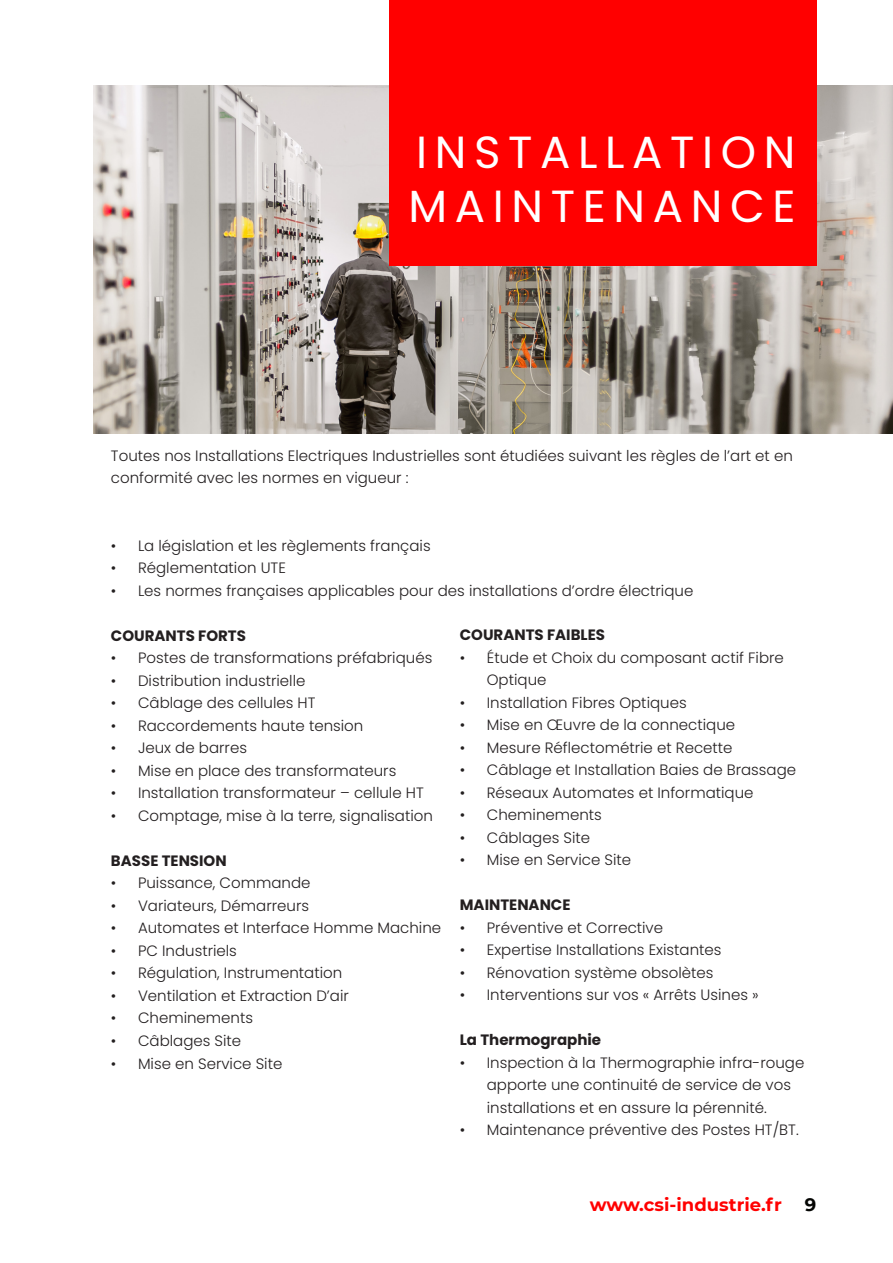
<style>
.page{position:relative;width:893px;height:1263px;background:#fff}
.page>*{position:absolute;margin:0;border:0;box-sizing:border-box;transform-origin:0 0}
.t1{font:45px/54px "Poppins";letter-spacing:.17em;color:#fff}
.t2{font:700 18px "Montserrat";color:#f00}
.t3{font:700 18px "Montserrat";color:#040503}
.t4{font:300 15px/22.5px "Poppins";color:#231f20}
.t5{font:700 15px "Poppins";color:#231f20}
</style>
<div class="page">
<img style="left:94px;top:85px;width:799px;height:349px">
<div style="left:389px;top:0;width:428px;height:266px;background:#f00"></div>
<h1 class="t1" style="left:408px;top:125px;width:389px">INSTALLATION<br>MAINTENANCE</h1>
<p class="t4" style="left:111px;top:444px;width:683px">Toutes nos Installations Electriques Industrielles sont étudiées suivant les règles de l’art et en conformité avec les normes en vigueur :</p>
<p class="t4" style="left:111px;top:534px;width:321px">• La législation et les règlements français</p>
<p class="t4" style="left:111px;top:557px;width:176px">• Réglementation UTE</p>
<p class="t4" style="left:111px;top:579px;width:584px">• Les normes françaises applicables pour des installations d’ordre électrique</p>
<p class="t5" style="left:111px;top:627px;width:137px">COURANTS FORTS</p>
<p class="t4" style="left:111px;top:647px;width:323px">• Postes de transformations préfabriqués</p>
<p class="t4" style="left:111px;top:669px;width:196px">• Distribution industrielle</p>
<p class="t4" style="left:111px;top:692px;width:206px">• Câblage des cellules HT</p>
<p class="t4" style="left:111px;top:714px;width:254px">• Raccordements haute tension</p>
<p class="t4" style="left:111px;top:737px;width:137px">• Jeux de barres</p>
<p class="t4" style="left:111px;top:759px;width:287px">• Mise en place des transformateurs</p>
<p class="t4" style="left:111px;top:782px;width:314px">• Installation transformateur – cellule HT</p>
<p class="t4" style="left:111px;top:804px;width:323px">• Comptage, mise à la terre, signalisation</p>
<p class="t5" style="left:111px;top:852px;width:117px">BASSE TENSION</p>
<p class="t4" style="left:111px;top:872px;width:201px">• Puissance, Commande</p>
<p class="t4" style="left:111px;top:894px;width:200px">• Variateurs, Démarreurs</p>
<p class="t4" style="left:111px;top:917px;width:332px">• Automates et Interface Homme Machine</p>
<p class="t4" style="left:111px;top:939px;width:127px">• PC Industriels</p>
<p class="t4" style="left:111px;top:962px;width:233px">• Régulation, Instrumentation</p>
<p class="t4" style="left:111px;top:984px;width:239px">• Ventilation et Extraction D’air</p>
<p class="t4" style="left:111px;top:1007px;width:144px">• Cheminements</p>
<p class="t4" style="left:111px;top:1029px;width:132px">• Câblages Site</p>
<p class="t4" style="left:111px;top:1052px;width:173px">• Mise en Service Site</p>
<p class="t5" style="left:460px;top:626px;width:147px">COURANTS FAIBLES</p>
<p class="t4" style="left:487px;top:646px;width:299px;text-indent:-27px">• Étude et Choix du composant actif Fibre<br>Optique</p>
<p class="t4" style="left:460px;top:691px;width:228px">• Installation Fibres Optiques</p>
<p class="t4" style="left:460px;top:714px;width:277px">• Mise en Œuvre de la connectique</p>
<p class="t4" style="left:460px;top:736px;width:274px">• Mesure Réflectométrie et Recette</p>
<p class="t4" style="left:460px;top:759px;width:338px">• Câblage et Installation Baies de Brassage</p>
<p class="t4" style="left:460px;top:781px;width:295px">• Réseaux Automates et Informatique</p>
<p class="t4" style="left:460px;top:804px;width:144px">• Cheminements</p>
<p class="t4" style="left:460px;top:826px;width:132px">• Câblages Site</p>
<p class="t4" style="left:460px;top:849px;width:173px">• Mise en Service Site</p>
<p class="t5" style="left:460px;top:896px;width:112px">MAINTENANCE</p>
<p class="t4" style="left:460px;top:916px;width:205px">• Préventive et Corrective</p>
<p class="t4" style="left:460px;top:939px;width:263px">• Expertise Installations Existantes</p>
<p class="t4" style="left:460px;top:961px;width:255px">• Rénovation système obsolètes</p>
<p class="t4" style="left:460px;top:984px;width:300px">• Interventions sur vos « Arrêts Usines »</p>
<p class="t5" style="left:460px;top:1031px;width:143px">La Thermographie</p>
<p class="t4" style="left:487px;top:1051px;width:319px;text-indent:-27px">• Inspection à la Thermographie infra-rouge apporte une continuité de service de vos installations et en assure la pérennité.</p>
<p class="t4" style="left:460px;top:1119px;width:340px">• Maintenance préventive des Postes HT/BT.</p>
<p class="t2" style="left:590px;top:1191px;width:194px">www.csi-industrie.fr</p>
<p class="t3" style="left:805px;top:1191px;width:13px">9</p>
</div>
